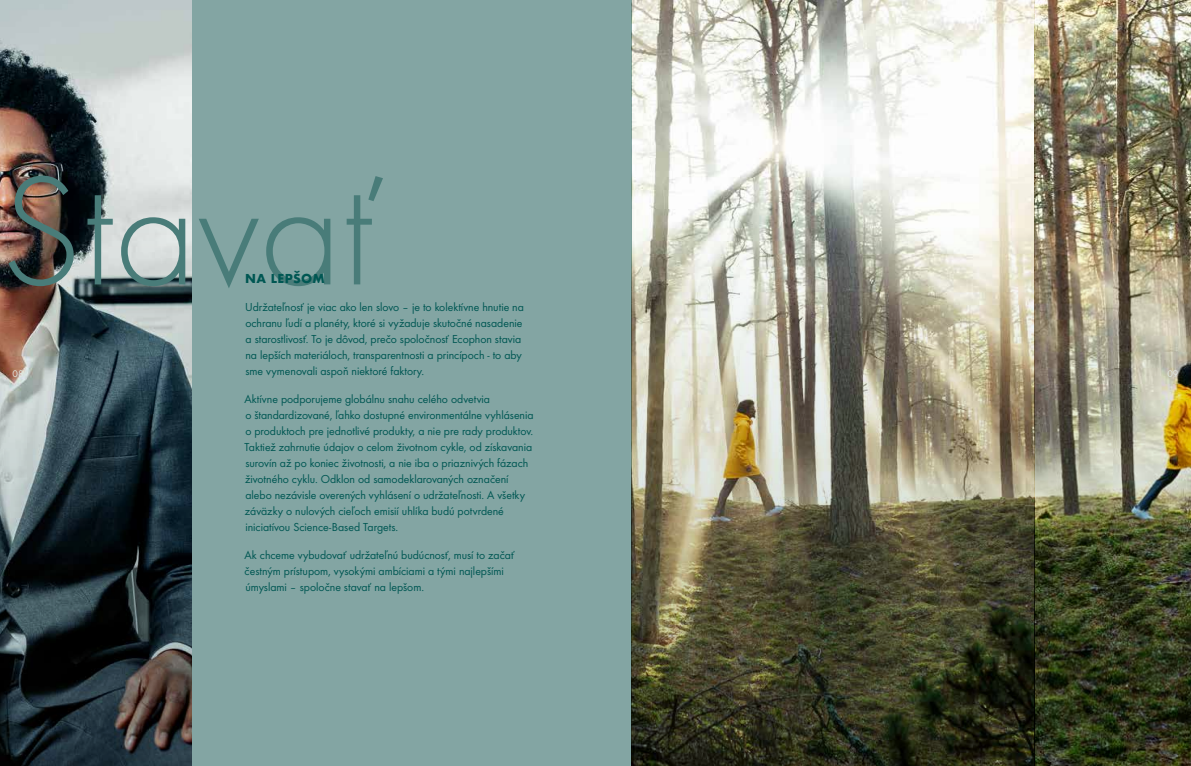
<style>
.page{position:relative;width:1191px;height:766px;background:#fff}
.page>*{position:absolute;margin:0;border:0;box-sizing:border-box;transform-origin:0 0}
.t1{font:300 160.8px "Futura";color:#497c79}
.t2{font:12px/16px "Futura Boo";letter-spacing:-.005em;color:#005753}
.t3{font:700 12px "Futura";letter-spacing:.02em;color:#005753}
.t4{font:10px "Futura Boo";color:#e1e9e3}
</style>
<div class="page">
<div style="left:192px;top:0;width:439px;height:765px;background:#83a5a3"></div>
<img style="left:631px;top:0;width:560px;height:765px">
<img style="left:0;top:0;width:192px;height:765px">
<h1 class="t1" style="left:0;top:140px;width:384px">Stavať</h1>
<p class="t3" style="left:245px;top:270px;width:81px">NA LEPŠOM</p>
<p class="t2" style="left:245px;top:299px;width:280px">Udržateľnosť je viac ako len slovo – je to kolektívne hnutie na ochranu ľudí a planéty, ktoré si vyžaduje skutočné nasadenie a starostlivosť. To je dôvod, prečo spoločnosť Ecophon stavia na lepších materiáloch, transparentnosti a princípoch - to aby sme vymenovali aspoň niektoré faktory.</p>
<p class="t2" style="left:244px;top:390px;width:290px">Aktívne podporujeme globálnu snahu celého odvetvia<br>o štandardizované, ľahko dostupné environmentálne vyhlásenia o produktoch pre jednotlivé produkty, a nie pre rady produktov.<br>Taktiež zahrnutie údajov o celom životnom cykle, od získavania surovín až po koniec životnosti, a nie iba o priaznivých fázach životného cyklu. Odklon od samodeklarovaných označení alebo nezávisle overených vyhlásení o udržateľnosti. A všetky záväzky o nulových cieľoch emisií uhlíka budú potvrdené iniciatívou Science-Based Targets.</p>
<p class="t2" style="left:245px;top:546px;width:271px">Ak chceme vybudovať udržateľnú budúcnosť, musí to začať čestným prístupom, vysokými ambíciami a tými najlepšími úmyslami – spoločne stavať na lepšom.</p>
<p class="t4" style="left:12px;top:368px;width:13px">08</p>
<p class="t4" style="left:1167px;top:368px;width:13px">09</p>
</div>
